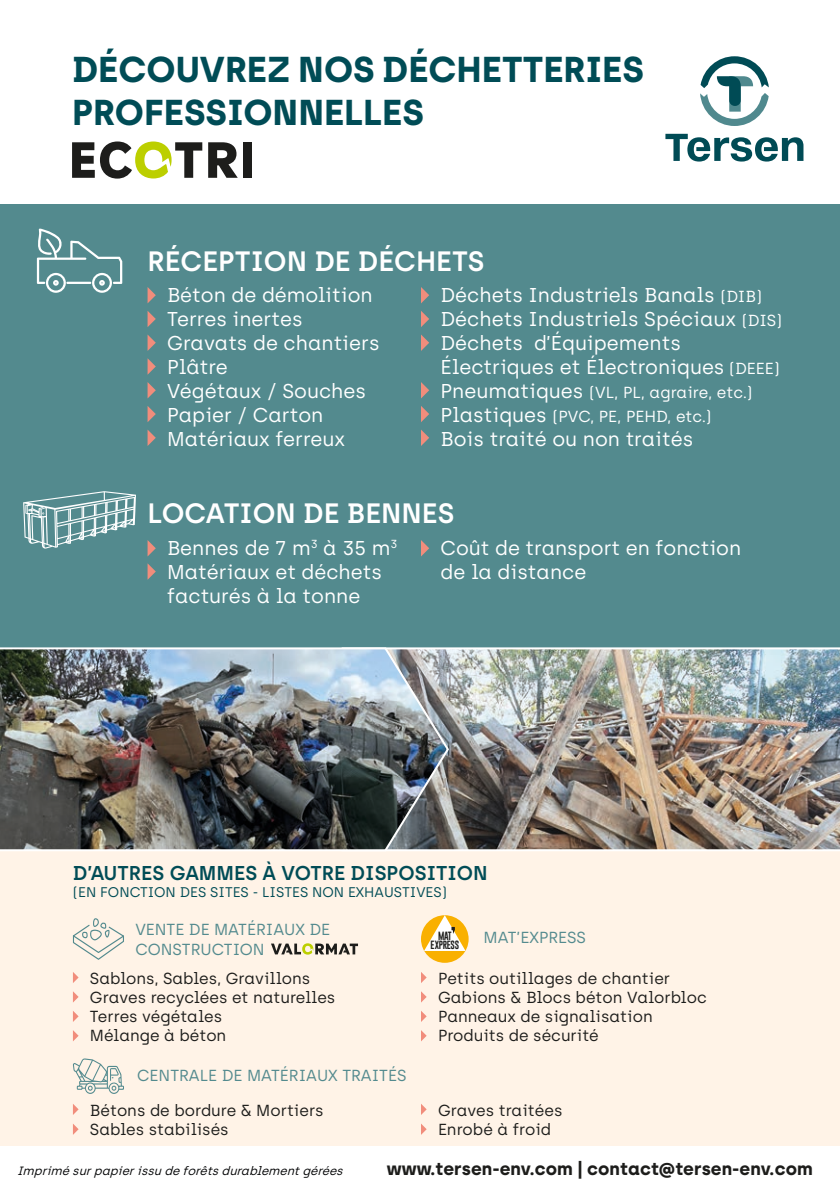
<style>
.page{position:relative;width:840px;height:1191px;background:#fff}
.page>*{position:absolute;margin:0;border:0;box-sizing:border-box;transform-origin:0 0}
.t1{font:700 36px/43.2px "Archia";color:#004c56}
.t2{font:600 28px "Archia";color:#fff}
.t3{font:20px/24px "Archia";color:#fff}
.t4{font:600 20px "Archia";color:#004c56}
.t5{font:700 18px "Archia";color:#1d1d1b}
.t6{font:16px/19.2px "Archia";color:#1d1d1b}
.t7{font:16px/19.2px "Archia";color:#538a8e}
.t8{font:16px "Archia";color:#fff}
.t9{font:14px "Archia";color:#004c56}
.t10{font:italic 12px "Archia";color:#020304}
.t11{font:8.8px/9.4px "Gobold";letter-spacing:-.025em;color:#1d1d1b;text-align:center}
.s1{font-size:16px}
.s2{font-size:20px}
</style>
<div class="page">
<div style="left:0;top:851px;width:839px;height:294px;background:#fff3e7"></div>
<div style="left:0;top:204px;width:839px;height:443px;background:#538a8e"></div>
<svg style="left:37px;top:228px;width:85px;height:65px"></svg>
<svg style="left:147px;top:287px;width:9px;height:16px"></svg>
<svg style="left:147px;top:311px;width:9px;height:16px"></svg>
<svg style="left:147px;top:334px;width:9px;height:17px"></svg>
<svg style="left:147px;top:382px;width:9px;height:16px"></svg>
<svg style="left:147px;top:358px;width:9px;height:17px"></svg>
<svg style="left:147px;top:406px;width:9px;height:16px"></svg>
<svg style="left:147px;top:429px;width:9px;height:17px"></svg>
<svg style="left:421px;top:287px;width:8px;height:16px"></svg>
<svg style="left:421px;top:311px;width:8px;height:16px"></svg>
<svg style="left:421px;top:334px;width:8px;height:17px"></svg>
<svg style="left:421px;top:382px;width:8px;height:16px"></svg>
<svg style="left:421px;top:406px;width:8px;height:16px"></svg>
<svg style="left:421px;top:429px;width:8px;height:17px"></svg>
<svg style="left:665px;top:134px;width:138px;height:28px"></svg>
<svg style="left:700px;top:56px;width:68px;height:70px"></svg>
<svg style="left:208px;top:142px;width:29px;height:36px"></svg>
<div style="left:243px;top:142px;width:9px;height:36px;background:#1d1d1b"></div>
<svg style="left:72px;top:141px;width:130px;height:38px"></svg>
<img style="left:450px;top:647px;width:389px;height:203px">
<img style="left:0;top:647px;width:450px;height:205px">
<svg style="left:147px;top:540px;width:9px;height:16px"></svg>
<svg style="left:147px;top:563px;width:9px;height:17px"></svg>
<svg style="left:421px;top:540px;width:8px;height:16px"></svg>
<svg style="left:73px;top:1058px;width:51px;height:36px"></svg>
<div style="left:421px;top:915px;width:47px;height:47px;background:#f9b000;border-radius:50%"></div>
<svg style="left:424px;top:915px;width:41px;height:36px"></svg>
<svg style="left:73px;top:1104px;width:6px;height:11px"></svg>
<svg style="left:73px;top:1124px;width:6px;height:10px"></svg>
<svg style="left:73px;top:918px;width:51px;height:41px"></svg>
<svg style="left:73px;top:972px;width:6px;height:11px"></svg>
<svg style="left:73px;top:991px;width:6px;height:11px"></svg>
<svg style="left:73px;top:1011px;width:6px;height:11px"></svg>
<svg style="left:73px;top:1030px;width:6px;height:11px"></svg>
<svg style="left:421px;top:972px;width:5px;height:11px"></svg>
<svg style="left:421px;top:991px;width:5px;height:11px"></svg>
<svg style="left:421px;top:1011px;width:5px;height:11px"></svg>
<svg style="left:421px;top:1030px;width:5px;height:11px"></svg>
<svg style="left:421px;top:1104px;width:5px;height:11px"></svg>
<svg style="left:421px;top:1123px;width:5px;height:11px"></svg>
<svg style="left:23px;top:491px;width:113px;height:57px"></svg>
<svg style="left:271px;top:943px;width:87px;height:11px"></svg>
<p class="t1" style="left:72px;top:47px;width:573px">DÉCOUVREZ NOS DÉCHETTERIES<br>PROFESSIONNELLES</p>
<p class="t2" style="left:147px;top:244px;width:338px">RÉCEPTION DE DÉCHETS</p>
<p class="t3" style="left:167px;top:283px;width:207px">Béton de démolition</p>
<p class="t3" style="left:167px;top:307px;width:137px">Terres inertes</p>
<p class="t3" style="left:167px;top:331px;width:214px">Gravats de chantiers</p>
<p class="t3" style="left:167px;top:355px;width:62px">Plâtre</p>
<p class="t3" style="left:167px;top:379px;width:200px">Végétaux / Souches</p>
<p class="t3" style="left:167px;top:403px;width:158px">Papier / Carton</p>
<p class="t3" style="left:167px;top:427px;width:179px">Matériaux ferreux</p>
<p class="t3" style="left:440px;top:283px;width:323px">Déchets Industriels Banals <span class="s1">(DIB)</span></p>
<p class="t3" style="left:440px;top:307px;width:343px">Déchets Industriels Spéciaux <span class="s1">(DIS)</span></p>
<p class="t3" style="left:440px;top:331px;width:340px">Déchets d’Équipements<br>Électriques et Électroniques <span class="s1">(DEEE)</span></p>
<p class="t8" style="left:440px;top:383px;width:313px"><span class="s2">Pneumatiques</span> (VL, PL, agraire, etc.)</p>
<p class="t8" style="left:440px;top:407px;width:272px"><span class="s2">Plastiques</span> (PVC, PE, PEHD, etc.)</p>
<p class="t3" style="left:440px;top:427px;width:254px">Bois traité ou non traités</p>
<p class="t2" style="left:147px;top:496px;width:308px">LOCATION DE BENNES</p>
<p class="t3" style="left:167px;top:536px;width:232px">Bennes de 7 m<sup>3</sup> à 35 m<sup>3</sup></p>
<p class="t3" style="left:167px;top:560px;width:216px">Matériaux et déchets facturés à la tonne</p>
<p class="t3" style="left:440px;top:536px;width:302px">Coût de transport en fonction de la distance</p>
<p class="t4" style="left:73px;top:861px;width:416px">D’AUTRES GAMMES À VOTRE DISPOSITION</p>
<p class="t9" style="left:73px;top:883px;width:375px">(EN FONCTION DES SITES - LISTES NON EXHAUSTIVES)</p>
<p class="t7" style="left:135px;top:920px;width:196px">VENTE DE MATÉRIAUX DE<br>CONSTRUCTION</p>
<p class="t6" style="left:90px;top:968px;width:222px">Sablons, Sables, Gravillons</p>
<p class="t6" style="left:90px;top:987px;width:247px">Graves recyclées et naturelles</p>
<p class="t6" style="left:90px;top:1007px;width:134px">Terres végétales</p>
<p class="t6" style="left:90px;top:1026px;width:138px">Mélange à béton</p>
<p class="t7" style="left:137px;top:1065px;width:270px">CENTRALE DE MATÉRIAUX TRAITÉS</p>
<p class="t6" style="left:90px;top:1100px;width:235px">Bétons de bordure &amp; Mortiers</p>
<p class="t6" style="left:90px;top:1119px;width:140px">Sables stabilisés</p>
<p class="t11" style="left:430px;top:931px;width:30px">MAT<br>EXPRESS</p>
<p class="t7" style="left:483px;top:928px;width:104px">MAT’EXPRESS</p>
<p class="t6" style="left:438px;top:968px;width:233px">Petits outillages de chantier</p>
<p class="t6" style="left:438px;top:987px;width:270px">Gabions &amp; Blocs béton Valorbloc</p>
<p class="t6" style="left:438px;top:1007px;width:216px">Panneaux de signalisation<br>Produits de sécurité</p>
<p class="t6" style="left:438px;top:1100px;width:126px">Graves traitées<br>Enrobé à froid</p>
<p class="t10" style="left:17px;top:1163px;width:331px">Imprimé surpapierissu de forêtsdurablementgérées</p>
<p class="t5" style="left:386px;top:1157px;width:427px">www.tersen-env.com | contact@tersen-env.com</p>
</div>
